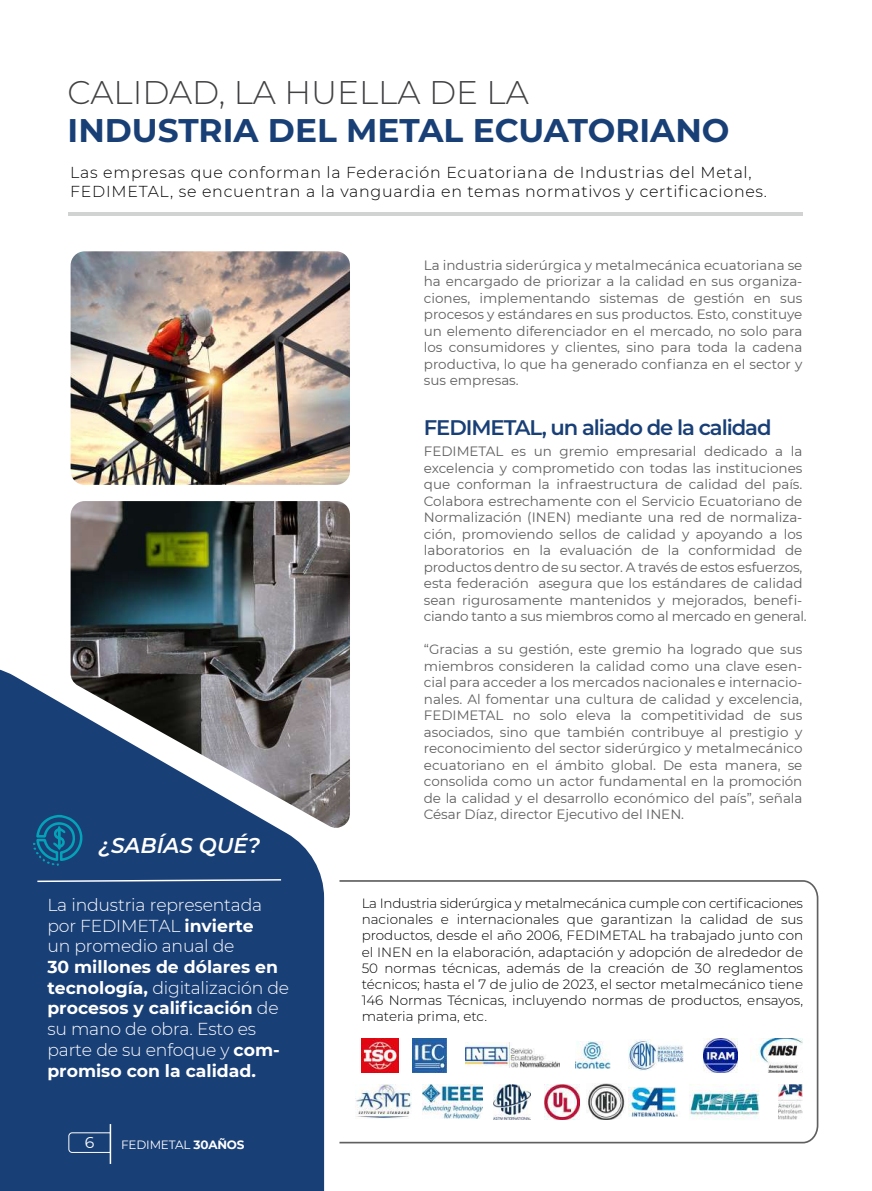
<style>
.page{position:relative;width:872px;height:1191px;background:#fff}
.page>*{position:absolute;margin:0;border:0;box-sizing:border-box;transform-origin:0 0}
.t1{font:700 32.85px "Montserrat";color:#193f77}
.t2{font:300 32.85px "Montserrat";color:#414042}
.t3{font:italic 600 21.3px "Montserrat";color:#fff}
.t4{font:600 21.15px "Montserrat";letter-spacing:-.05em;color:#193f77}
.t5{font:700 17.25px/20.7px "Montserrat";color:#fff}
.t6{font:300 17.25px/20.7px "Montserrat";letter-spacing:-.01em;color:#fff}
.t7{font:300 15.9px/19px "Montserrat";letter-spacing:.045em;color:#000}
.t8{font:15.6px "Montserrat";color:#fff}
.t9{font:13.5px/16.5px "Montserrat";color:#606060;text-align:justify}
.t10{font:300 13.5px/16.2px "Montserrat";color:#000;text-align:justify}
.t11{font:12px "Montserrat";letter-spacing:-.015em;color:#fff}
.s1{font-weight:700}
.s2{font-weight:300}
</style>
<div class="page">
<div style="left:0;top:663px;width:324px;height:528px;background:#193f77"></div>
<hr style="left:69px;top:213px;width:734px;height:3px;background:#d1d2d2">
<hr style="left:110px;top:1124px;width:1px;height:39px;background:#fff">
<svg style="left:68px;top:1132px;width:42px;height:21px"></svg>
<svg style="left:33px;top:815px;width:51px;height:51px;background:#125d8a"></svg>
<svg style="left:36px;top:878px;width:246px;height:5px"></svg>
<svg style="left:339px;top:880px;width:480px;height:264px"></svg>
<img style="left:71px;top:251px;width:279px;height:234px">
<img style="left:71px;top:501px;width:279px;height:330px">
<h1 class="t2" style="left:68px;top:70px;width:463px">CALIDAD, LA HUELLA DE LA</h1>
<h1 class="t1" style="left:68px;top:106px;width:663px">INDUSTRIA DEL METAL ECUATORIANO</h1>
<p class="t7" style="left:70px;top:162px;width:698px">Las empresas que conforman la Federación Ecuatoriana de Industrias del Metal,<br>FEDIMETAL, se encuentran a la vanguardia en temas normativos y certificaciones.</p>
<p class="t9" style="left:424px;top:256px;width:380px">La industria siderúrgica y metalmecánica ecuatoriana se ha encargado de priorizar a la calidad en sus organiza&shy;ciones, implementando sistemas de gestión en sus procesos y estándares en sus productos. Esto, constituye un elemento diferenciador en el mercado, no solo para los consumidores y clientes, sino para toda la cadena productiva, lo que ha generado confianza en el sector y sus empresas.</p>
<h3 class="t4" style="left:424px;top:412px;width:349px">FEDIMETAL, un aliado de la calidad</h3>
<h2 class="t3" style="left:99px;top:830px;width:163px">¿SABÍAS QUÉ?</h2>
<p class="t6" style="left:47px;top:893px;width:216px">La industria representada por FEDIMETAL <span class="s1">invierte </span>un promedio anual de</p>
<p class="t5" style="left:47px;top:955px;width:243px">30 millones de dólares en tecnología, <span class="s2">digitalización de </span>procesos y calificación <span class="s2">de su mano de obra. Esto es parte de su enfoque y</span> com&shy;promiso con la calidad.</p>
<p class="t8" style="left:85px;top:1131px;width:11px">6</p>
<p class="t11" style="left:121px;top:1136px;width:125px">FEDIMETAL <span class="s1">30AÑOS</span></p>
<p class="t9" style="left:424px;top:443px;width:384px;text-align:left">FEDIMETAL es un gremio empresarial dedicado a la excelencia y comprometido con todas las instituciones que conforman la infraestructura de calidad del país.<br>Colabora estrechamente con el Servicio Ecuatoriano de Normalización (INEN) mediante una red de normaliza&shy;ción, promoviendo sellos de calidad y apoyando a los laboratorios en la evaluación de la conformidad de productos dentro de su sector. A través de estos esfuerzos, esta federación asegura que los estándares de calidad sean rigurosamente mantenidos y mejorados, benefi&shy;ciando tanto a sus miembros como al mercado en general.</p>
<p class="t9" style="left:424px;top:641px;width:380px">“Gracias a su gestión, este gremio ha logrado que sus miembros consideren la calidad como una clave esen&shy;cial para acceder a los mercados nacionales e internacio&shy;nales. Al fomentar una cultura de calidad y excelencia, FEDIMETAL no solo eleva la competitividad de sus asociados, sino que también contribuye al prestigio y reconocimiento del sector siderúrgico y metalmecánico ecuatoriano en el ámbito global. De esta manera, se consolida como un actor fundamental en la promoción de la calidad y el desarrollo económico del país”, señala César Díaz, director Ejecutivo del INEN.</p>
<p class="t10" style="left:362px;top:894px;width:443px">La Industria siderúrgica y metalmecánica cumple con certificaciones nacionales e internacionales que garantizan la calidad de sus productos, desde el año 2006, FEDIMETAL ha trabajado junto con el INEN en la elaboración, adaptación y adopción de alrededor de 50 normas técnicas, además de la creación de 30 reglamentos técnicos; hasta el 7 de julio de 2023, el sector metalmecánico tiene 146 Normas Técnicas, incluyendo normas de productos, ensayos, materia prima, etc.</p>
</div>
